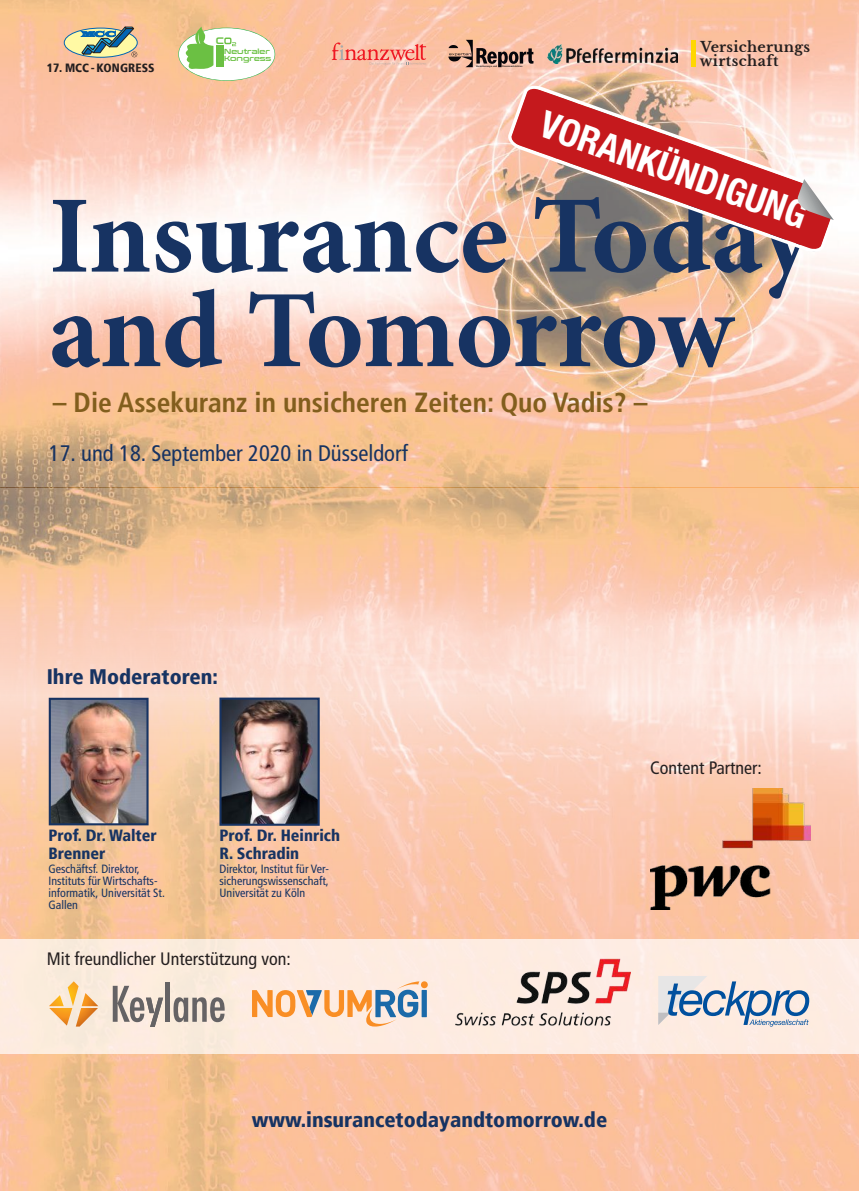
<style>
.page{position:relative;width:859px;height:1191px;background:#fff}
.page>*{position:absolute;margin:0;border:0;box-sizing:border-box;transform-origin:0 0}
.t1{font:700 110.25px/94.5px "Minion Pro";letter-spacing:-.005em;color:#173362}
.t2{font:700 condensed 37.5px "Helvetica Neue LT Std";color:#fff}
.t3{font:700 condensed 27.6px "Frutiger LT";color:#825e1d}
.t4{font:condensed 22.5px "Frutiger LT";color:#173362}
.t5{font:900 condensed 21px "Frutiger";color:#173362}
.t6{font:condensed 18px "Frutiger LT";color:#241f1f}
.t7{font:900 condensed 16.2px/18px "Frutiger";color:#173362}
.t8{font:700 14.25px "Libre Baskerville";letter-spacing:.02em;color:#241f1f}
.t9{font:condensed 12px/12px "Frutiger LT";color:#173362}
.t10{font:900 condensed 12px "Frutiger";letter-spacing:.01em;color:#241f1f}
.t11{font:9.45px "Conthrax Sb";color:#6ac043}
.t12{font:7.35px/7.4px "Conthrax Sb";color:#6ac043}
.t13{font:700 2.4px "Neue Haas Unica Pro";letter-spacing:-.015em;color:#241f1f}
</style>
<div class="page">
<img style="left:0;top:0;width:859px;height:604px">
<img style="left:0;top:604px;width:859px;height:587px">
<div style="left:64px;top:28px;width:73px;height:29px;background:#fff9a4;border-radius:50%"></div>
<svg style="left:81px;top:27px;width:56px;height:30px"></svg>
<div style="left:691px;top:40px;width:5px;height:27px;background:#ffd700"></div>
<svg style="left:448px;top:40px;width:85px;height:27px;background:#b48c7a"></svg>
<svg style="left:332px;top:42px;width:94px;height:23px;background:#f6a392"></svg>
<img style="left:547px;top:45px;width:130px;height:18px">
<img style="left:52px;top:700px;width:94px;height:122px">
<div style="left:49px;top:697px;width:100px;height:128px;border:2px solid #173362"></div>
<div style="left:0;top:939px;width:859px;height:115px;background:#fdece0"></div>
<svg style="left:252px;top:981px;width:176px;height:45px"></svg>
<hr style="left:166px;top:982px;width:4px;height:39px;background:#656365">
<svg style="left:173px;top:997px;width:52px;height:25px"></svg>
<svg style="left:113px;top:985px;width:50px;height:41px"></svg>
<svg style="left:49px;top:981px;width:49px;height:45px"></svg>
<svg style="left:658px;top:976px;width:151px;height:50px"></svg>
<img style="left:455px;top:958px;width:176px;height:68px">
<img style="left:650px;top:788px;width:160px;height:121px">
<img style="left:222px;top:700px;width:95px;height:122px">
<div style="left:219px;top:697px;width:101px;height:128px;border:2px solid #173362"></div>
<svg style="left:178px;top:27px;width:97px;height:54px"></svg>
<svg style="left:507px;top:84px;width:327px;height:169px;background:#edc9b6"></svg>
<svg style="left:510px;top:88px;width:310px;height:164px;background:#de9d92"></svg>
<svg style="left:511px;top:136px;width:323px;height:113px;background:#c6756e"></svg>
<p class="t10" style="left:47px;top:60px;width:109px">17. MCC - KONGRESS</p>
<p class="t11" style="left:216px;top:34px;width:10px">C</p>
<p class="t12" style="left:224px;top:47px;width:49px">Neutraler<br>Kongress</p>
<p class="t13" style="left:476px;top:65px;width:23px">Versicherungs- und</p>
<p class="t13" style="left:502px;top:65px;width:22px">Finanznachrichten</p>
<p class="t8" style="left:700px;top:38px;width:111px">Versicherungs</p>
<p class="t8" style="left:700px;top:52px;width:80px">wirtschaft</p>
<h2 class="t2" style="left:550px;top:100px;width:281px;rotate:20deg">VORANKÜNDIGUNG</h2>
<h1 class="t1" style="left:49px;top:188px;width:765px">Insurance Today and Tomorrow</h1>
<h3 class="t3" style="left:53px;top:386px;width:596px">– Die Assekuranz in unsicheren Zeiten: Quo Vadis? –</h3>
<h3 class="t4" style="left:49px;top:439px;width:361px">17. und 18. September 2020 in Düsseldorf</h3>
<h3 class="t5" style="left:47px;top:664px;width:173px">Ihre Moderatoren:</h3>
<h3 class="t7" style="left:48px;top:826px;width:110px">Prof. Dr. Walter<br>Brenner</h3>
<p class="t9" style="left:48px;top:863px;width:118px">Geschäftsf. Direktor,<br>Instituts für Wirtschafts&shy;informatik, Universität St.<br>Gallen</p>
<h3 class="t7" style="left:219px;top:826px;width:122px">Prof. Dr. Heinrich<br>R. Schradin</h3>
<p class="t9" style="left:219px;top:863px;width:111px;text-align:justify">Direktor, Institut für Ver&shy;sicherungswissenschaft, Universität zu Köln</p>
<h3 class="t6" style="left:47px;top:948px;width:245px">Mit freundlicher Unterstützung von:</h3>
<h3 class="t6" style="left:650px;top:757px;width:113px">Content Partner:</h3>
<h3 class="t5" style="left:252px;top:1107px;width:357px">www.insurancetodayandtomorrow.de</h3>
</div>
